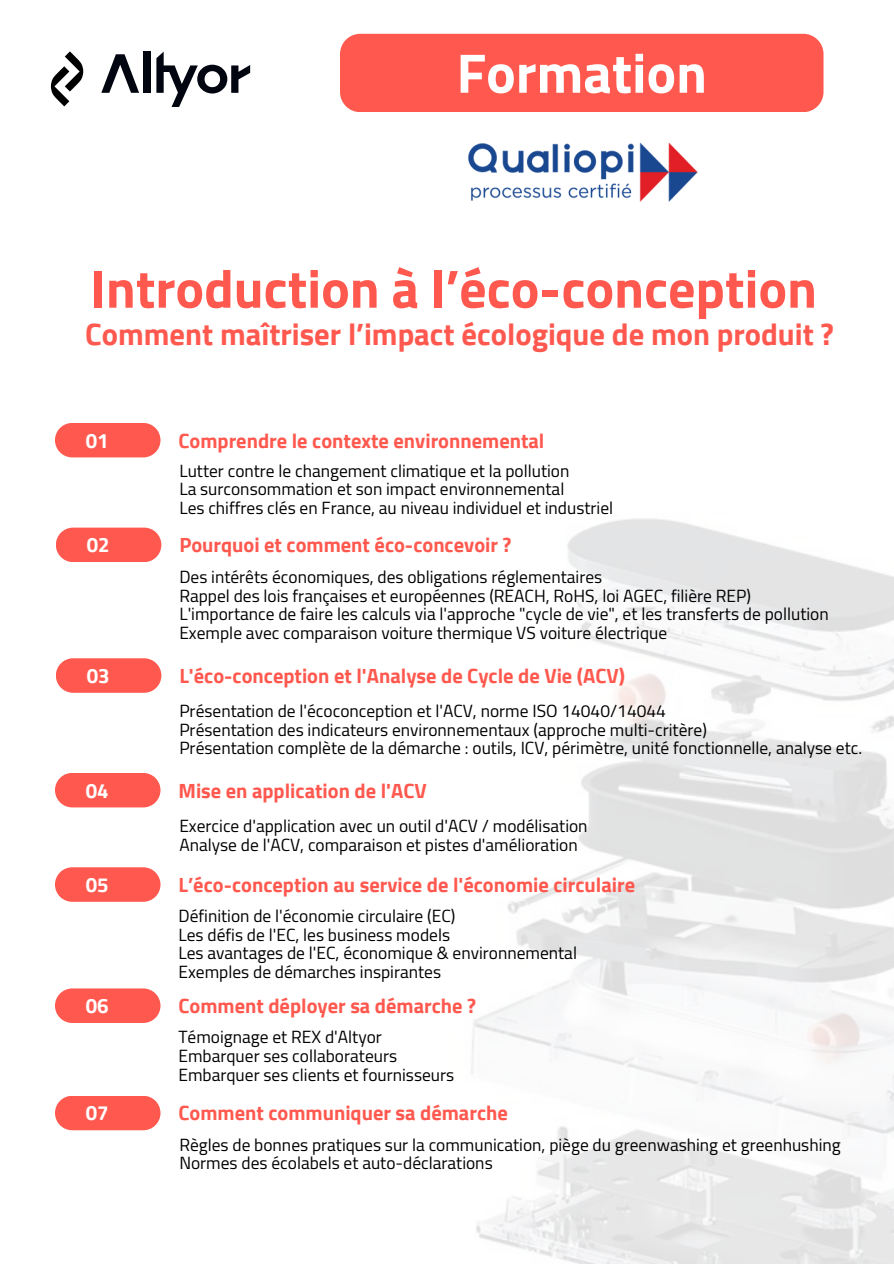
<style>
.page{position:relative;width:894px;height:1264px;background:#fff}
.page>*{position:absolute;margin:0;border:0;box-sizing:border-box;transform-origin:0 0}
.t1{font:700 55.65px "Cairo";color:#fff}
.t2{font:700 53.85px "Cairo";color:#ff594f}
.t3{font:700 30.6px "Cairo";color:#ff594f}
.t4{font:700 20.4px "Cairo";color:#ff594f}
.t5{font:700 20.4px "Cairo";color:#fff}
.t6{font:17.4px "Cairo";color:#000}
</style>
<div class="page">
<div style="left:340px;top:34px;width:483px;height:78px;background:#ff594f;border-radius:20px"></div>
<svg style="left:101px;top:54px;width:38px;height:39px"></svg>
<div style="left:143px;top:52px;width:7px;height:41px;background:#00050f"></div>
<svg style="left:156px;top:52px;width:94px;height:55px"></svg>
<svg style="left:51px;top:51px;width:32px;height:55px"></svg>
<img style="left:468px;top:142px;width:230px;height:60px">
<div style="left:55px;top:423px;width:105px;height:34px;background:#ff594f;border-radius:17px"></div>
<div style="left:56px;top:527px;width:105px;height:35px;background:#ff594f;border-radius:17px"></div>
<div style="left:56px;top:658px;width:105px;height:34px;background:#ff594f;border-radius:17px"></div>
<div style="left:55px;top:773px;width:105px;height:34px;background:#ff594f;border-radius:17px"></div>
<div style="left:55px;top:867px;width:105px;height:34px;background:#ff594f;border-radius:17px"></div>
<div style="left:55px;top:988px;width:105px;height:34px;background:#ff594f;border-radius:17px"></div>
<div style="left:55px;top:1095px;width:105px;height:35px;background:#ff594f;border-radius:17px"></div>
<p class="t1" style="left:456px;top:41px;width:252px">Formation</p>
<h1 class="t2" style="left:90px;top:257px;width:727px">Introduction à l’éco-conception</h1>
<h1 class="t3" style="left:85px;top:317px;width:750px">Comment maîtriser l’impact écologique de mon produit ?</h1>
<p class="t5" style="left:86px;top:428px;width:24px">01</p>
<h2 class="t4" style="left:178px;top:428px;width:367px">Comprendre le contexte environnemental</h2>
<p class="t6" style="left:179px;top:460px;width:391px">Lutter contre le changement climatique et la pollution</p>
<p class="t6" style="left:179px;top:479px;width:386px">La surconsommation et son impact environnemental</p>
<p class="t6" style="left:179px;top:497px;width:435px">Les chiffres clés en France, au niveau individuel et industriel</p>
<p class="t5" style="left:87px;top:533px;width:24px">02</p>
<p class="t4" style="left:179px;top:533px;width:333px">Pourquoi et comment éco-concevoir ?</p>
<p class="t6" style="left:179px;top:567px;width:424px">Des intérêts économiques, des obligations réglementaires</p>
<h3 class="t6" style="left:179px;top:585px;width:573px">Rappel des lois françaises et européennes (REACH, RoHS, loi AGEC, filière REP)</h3>
<p class="t6" style="left:179px;top:604px;width:650px">L'importance de faire les calculs via l'approche "cycle de vie", et les transferts de pollution</p>
<p class="t6" style="left:179px;top:622px;width:489px">Exemple avec comparaison voiture thermique VS voiture électrique</p>
<p class="t5" style="left:87px;top:664px;width:24px">03</p>
<p class="t4" style="left:179px;top:664px;width:447px">L'éco-conception et l'Analyse de Cycle de Vie (ACV)</p>
<p class="t6" style="left:179px;top:701px;width:488px">Présentation de l'écoconception et l'ACV, norme ISO 14040/14044</p>
<h3 class="t6" style="left:179px;top:719px;width:529px">Présentation des indicateurs environnementaux (approche multi-critère)</h3>
<p class="t6" style="left:179px;top:738px;width:684px">Présentation complète de la démarche : outils, ICV, périmètre, unité fonctionnelle, analyse etc.</p>
<p class="t5" style="left:86px;top:778px;width:24px">04</p>
<p class="t4" style="left:178px;top:778px;width:250px">Mise en application de l'ACV</p>
<p class="t6" style="left:179px;top:816px;width:409px">Exercice d'application avec un outil d'ACV / modélisation</p>
<h3 class="t6" style="left:179px;top:834px;width:400px">Analyse de l'ACV, comparaison et pistes d'amélioration</h3>
<h3 class="t5" style="left:86px;top:873px;width:24px">05</h3>
<p class="t4" style="left:178px;top:873px;width:458px">L’éco-conception au service de l'économie circulaire</p>
<p class="t6" style="left:178px;top:906px;width:278px">Définition de l'économie circulaire (EC)</p>
<p class="t6" style="left:178px;top:924px;width:273px">Les défis de l'EC, les business models</p>
<p class="t6" style="left:178px;top:943px;width:400px">Les avantages de l'EC, économique &amp; environnemental</p>
<p class="t6" style="left:178px;top:961px;width:264px">Exemples de démarches inspirantes</p>
<p class="t5" style="left:86px;top:994px;width:24px">06</p>
<p class="t4" style="left:178px;top:994px;width:299px">Comment déployer sa démarche ?</p>
<h3 class="t6" style="left:178px;top:1027px;width:205px">Témoignage et REX d'Altyor</h3>
<p class="t6" style="left:178px;top:1045px;width:220px">Embarquer ses collaborateurs</p>
<p class="t6" style="left:178px;top:1064px;width:277px">Embarquer ses clients et fournisseurs</p>
<h3 class="t5" style="left:86px;top:1101px;width:24px">07</h3>
<p class="t4" style="left:178px;top:1101px;width:331px">Comment communiquer sa démarche</p>
<p class="t6" style="left:179px;top:1134px;width:662px">Règles de bonnes pratiques sur la communication, piège du greenwashing et greenhushing</p>
<h3 class="t6" style="left:179px;top:1153px;width:315px">Normes des écolabels et auto-déclarations</h3>
</div>
